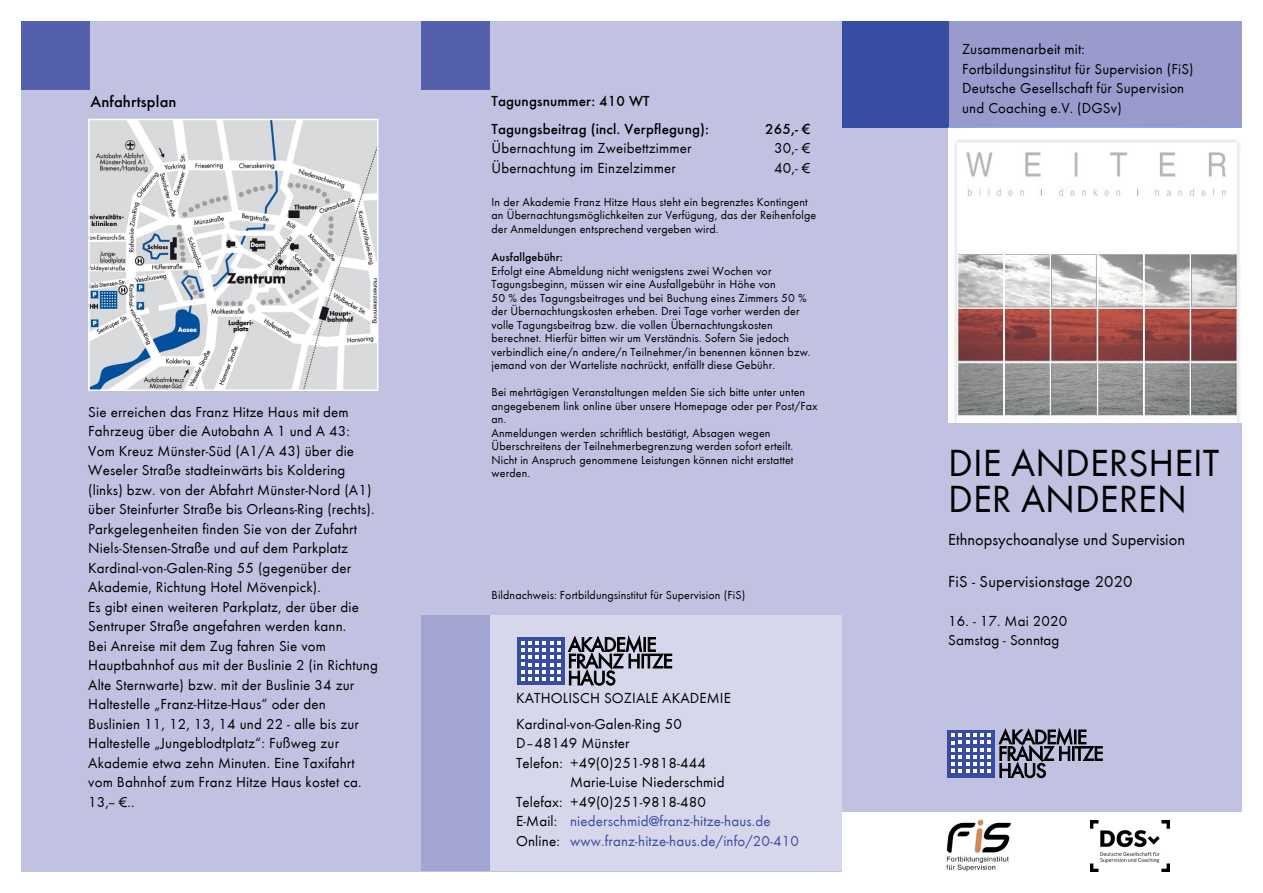
<style>
.page{position:relative;width:1263px;height:893px;background:#fff}
.page>*{position:absolute;margin:0;border:0;box-sizing:border-box;transform-origin:0 0}
.t1{font:39px/36px "Futura T Boo";color:#000}
.t2{font:16.5px "Futura T Boo";color:#000}
.t3{font:500 16.5px "Futura T";letter-spacing:.01em;color:#000}
.t4{font:15px/19.5px "Futura T Boo";letter-spacing:.01em;color:#000}
.t5{font:15px "Futura T Boo";letter-spacing:.01em;color:#384da1}
.t6{font:500 15px/28px "Futura T";letter-spacing:.01em;color:#000}
.t7{font:12px/13.5px "Futura T Boo";letter-spacing:.01em;color:#000}
.t8{font:500 12px "Futura T";letter-spacing:.01em;color:#000}
.s1{color:#000}
</style>
<div class="page">
<div style="left:421px;top:21px;width:421px;height:851px;background:#c1c2e2"></div>
<div style="left:483px;top:616px;width:359px;height:255px;background:#d7d7ec"></div>
<div style="left:421px;top:21px;width:68px;height:68px;background:#5460ab"></div>
<div style="left:421px;top:616px;width:68px;height:255px;background:#a2a4d2"></div>
<div style="left:517px;top:637px;width:48px;height:48px;background:#384da1"></div>
<svg style="left:521px;top:641px;width:39px;height:39px"></svg>
<svg style="left:568px;top:636px;width:104px;height:49px"></svg>
<div style="left:21px;top:21px;width:400px;height:851px;background:#c1c2e2"></div>
<div style="left:21px;top:21px;width:68px;height:68px;background:#5460ab"></div>
<img style="left:91px;top:122px;width:284px;height:266px">
<div style="left:88px;top:119px;width:290px;height:272px;border:2px solid #fff"></div>
<div style="left:842px;top:21px;width:400px;height:791px;background:#c1c2e2"></div>
<div style="left:948px;top:21px;width:294px;height:107px;background:#999bcd"></div>
<div style="left:842px;top:21px;width:106px;height:107px;background:#384da1"></div>
<div style="left:947px;top:730px;width:48px;height:48px;background:#384da1"></div>
<svg style="left:952px;top:734px;width:39px;height:39px"></svg>
<svg style="left:999px;top:728px;width:103px;height:50px"></svg>
<img style="left:948px;top:129px;width:294px;height:293px">
<img style="left:946px;top:819px;width:65px;height:53px">
<img style="left:1090px;top:820px;width:79px;height:51px">
<p class="t3" style="left:90px;top:92px;width:88px">Anfahrtsplan</p>
<p class="t4" style="left:88px;top:402px;width:291px">Sie erreichen das Franz Hitze Haus mit dem Fahrzeug über die Autobahn A 1 und A 43:<br>Vom Kreuz Münster-Süd (A1/A 43) über die Weseler Straße stadteinwärts bis Koldering (links) bzw. von der Abfahrt Münster-Nord (A1) über Steinfurter Straße bis Orleans-Ring (rechts).<br>Parkgelegenheiten finden Sie von der Zufahrt Niels-Stensen-Straße und auf dem Parkplatz Kardinal-von-Galen-Ring 55 (gegenüber der Akademie, Richtung Hotel Mövenpick).<br>Es gibt einen weiteren Parkplatz, der über die Sentruper Straße angefahren werden kann.<br>Bei Anreise mit dem Zug fahren Sie vom Hauptbahnhof aus mit der Buslinie 2 (in Richtung Alte Sternwarte) bzw. mit der Buslinie 34 zur Haltestelle „Franz-Hitze-Haus“ oder den Buslinien 11, 12, 13, 14 und 22 - alle bis zur Haltestelle „Jungeblodtplatz“: Fußweg zur Akademie etwa zehn Minuten. Eine Taxifahrt vom Bahnhof zum Franz Hitze Haus kostet ca.<br>13,-- €..</p>
<p class="t6" style="left:491px;top:87px;width:219px">Tagungsnummer: 410 WT<br>Tagungsbeitrag (incl. Verpflegung):</p>
<p class="t6" style="left:765px;top:115px;width:47px">265,- €</p>
<p class="t4" style="left:491px;top:139px;width:202px">Übernachtung im Zweibettzimmer</p>
<p class="t4" style="left:774px;top:139px;width:38px">30,- €</p>
<p class="t4" style="left:491px;top:158px;width:186px">Übernachtung im Einzelzimmer</p>
<p class="t4" style="left:774px;top:158px;width:38px">40,- €</p>
<p class="t7" style="left:491px;top:195px;width:326px">In der Akademie Franz Hitze Haus steht ein begrenztes Kontingent an Übernachtungsmöglichkeiten zur Verfügung, das der Reihenfolge der Anmeldungen entsprechend vergeben wird.</p>
<p class="t8" style="left:491px;top:250px;width:73px">Ausfallgebühr:</p>
<p class="t7" style="left:491px;top:264px;width:321px">Erfolgt eine Abmeldung nicht wenigstens zwei Wochen vor Tagungsbeginn, müssen wir eine Ausfallgebühr in Höhe von<br>50 % des Tagungsbeitrages und bei Buchung eines Zimmers 50 % der Übernachtungskosten erheben. Drei Tage vorher werden der volle Tagungsbeitrag bzw. die vollen Übernachtungskosten berechnet. Hierfür bitten wir um Verständnis. Sofern Sie jedoch verbindlich eine/n andere/n Teilnehmer/in benennen können bzw. jemand von der Warteliste nachrückt, entfällt diese Gebühr.</p>
<p class="t7" style="left:491px;top:386px;width:328px">Bei mehrtägigen Veranstaltungen melden Sie sich bitte unter unten angegebenem link online über unsere Homepage oder per Post/Fax an.<br>Anmeldungen werden schriftlich bestätigt, Absagen wegen Überschreitens der Teilnehmerbegrenzung werden sofort erteilt.<br>Nicht in Anspruch genommene Leistungen können nicht erstattet werden.</p>
<p class="t7" style="left:491px;top:588px;width:255px">Bildnachweis: Fortbildungsinstitut für Supervision (FiS)</p>
<p class="t4" style="left:516px;top:689px;width:217px">KATHOLISCH SOZIALE AKADEMIE</p>
<p class="t4" style="left:516px;top:714px;width:167px">Kardinal-von-Galen-Ring 50</p>
<p class="t4" style="left:516px;top:734px;width:115px">D–48149 Münster</p>
<p class="t4" style="left:516px;top:753px;width:191px">Telefon: +49(0)251-9818-444</p>
<p class="t4" style="left:570px;top:773px;width:156px">Marie-Luise Niederschmid</p>
<p class="t4" style="left:516px;top:792px;width:191px">Telefax: +49(0)251-9818-480</p>
<p class="t5" style="left:516px;top:813px;width:256px"><span class="s1">E-Mail:</span> niederschmid@franz-hitze-haus.de</p>
<p class="t5" style="left:516px;top:832px;width:284px"><span class="s1">Online:</span> www.franz-hitze-haus.de/info/20-410</p>
<p class="t4" style="left:962px;top:40px;width:233px">Zusammenarbeit mit:<br>Fortbildungsinstitut für Supervision (FiS)<br>Deutsche Gesellschaft für Supervision und Coaching e.V. (DGSv)</p>
<h1 class="t1" style="left:948px;top:445px;width:273px">DIE ANDERSHEIT<br>DER ANDEREN</h1>
<p class="t2" style="left:948px;top:530px;width:238px">Ethnopsychoanalyse und Supervision</p>
<p class="t2" style="left:948px;top:572px;width:186px">FiS - Supervisionstage 2020</p>
<p class="t4" style="left:948px;top:611px;width:121px">16. - 17. Mai 2020<br>Samstag - Sonntag</p>
</div>
